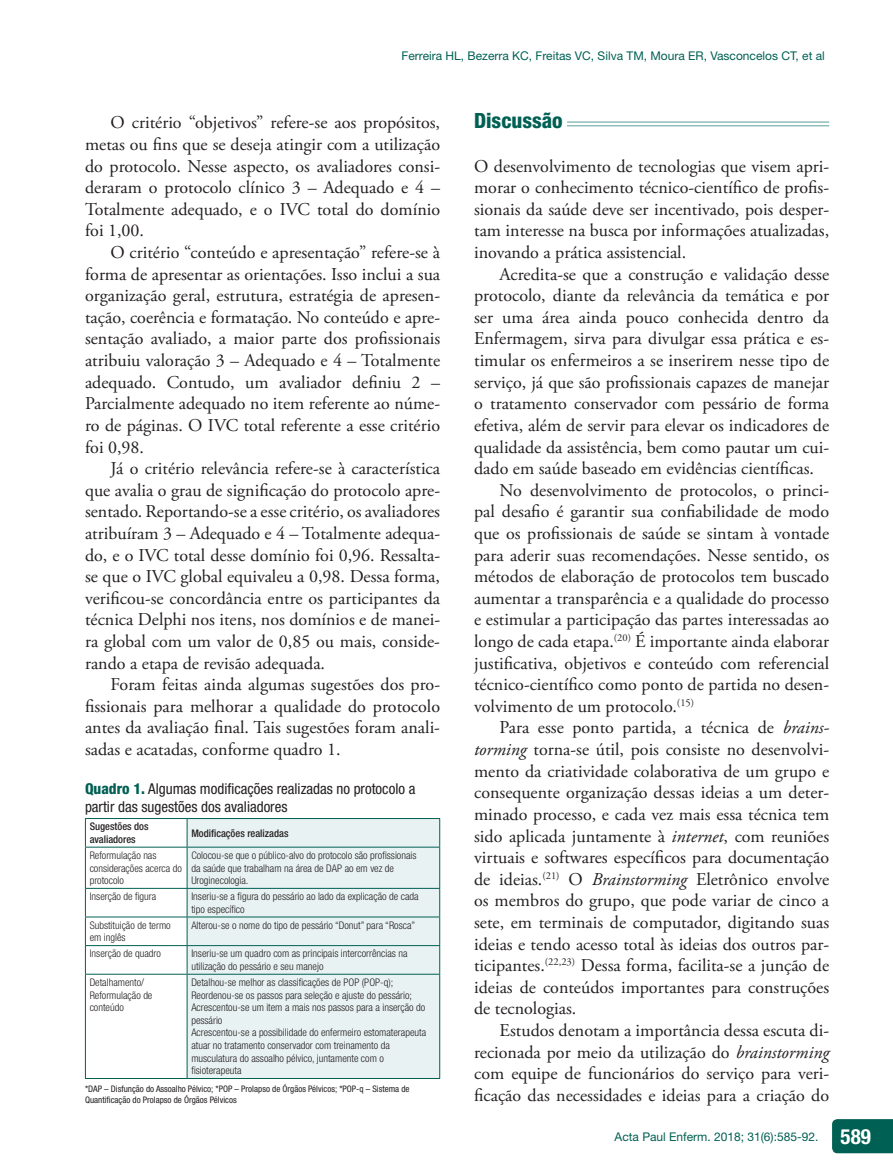
<style>
.page{position:relative;width:893px;height:1170px;background:#fff}
.page>*{position:absolute;margin:0;border:0;box-sizing:border-box;transform-origin:0 0}
.t1{font:800 condensed 21px "Helvetica Neue LT Std";color:#006053}
.t2{font:18px/21.6px "Adobe Garamond Pro";color:#231f20;text-align:justify}
.t3{font:condensed 15px/18px "Helvetica Neue LT Std";color:#231f20}
.t4{font:12px "Helvetica Neue LT Std";color:#006053}
.t5{font:300 condensed 10.5px/12.6px "Helvetica Neue LT Std";color:#231f20}
.t6{font:500 condensed 10.5px/12.6px "Helvetica Neue LT Std";color:#231f20}
.t7{font:condensed 9px/10.8px "Helvetica Neue LT Std";color:#231f20}
.s1{font-weight:800;color:#006053}
.s2{font-style:italic}
.s3{font-weight:700;font-stretch:condensed;font-size:21px;color:#fff}
</style>
<div class="page">
<div style="left:832px;top:1119px;width:61px;height:34px;background:#006053"></div>
<hr style="left:474px;top:122px;width:355px;height:1px;background:#5c9e99">
<hr style="left:474px;top:125px;width:355px;height:1px;background:#5c9e99">
<div style="left:474px;top:115px;width:93px;height:20px;background:#fff"></div>
<div style="left:188px;top:819px;width:251px;height:258px;background:#e9f2f2"></div>
<hr style="left:85px;top:818px;width:102px;height:1px;background:#006053">
<svg style="left:85px;top:818px;width:1px;height:28px"></svg>
<hr style="left:187px;top:818px;width:253px;height:1px;background:#006053">
<svg style="left:187px;top:818px;width:1px;height:28px"></svg>
<svg style="left:439px;top:819px;width:1px;height:27px"></svg>
<hr style="left:85px;top:846px;width:102px;height:1px;background:#006053">
<hr style="left:85px;top:847px;width:1px;height:40px;background:#006053">
<hr style="left:187px;top:846px;width:253px;height:1px;background:#006053">
<hr style="left:187px;top:847px;width:1px;height:40px;background:#006053">
<hr style="left:439px;top:847px;width:1px;height:40px;background:#006053">
<hr style="left:85px;top:887px;width:102px;height:1px;background:#006053">
<hr style="left:187px;top:887px;width:253px;height:1px;background:#006053">
<hr style="left:85px;top:916px;width:102px;height:1px;background:#006053">
<hr style="left:187px;top:916px;width:253px;height:1px;background:#006053">
<hr style="left:85px;top:945px;width:102px;height:1px;background:#006053">
<svg style="left:85px;top:888px;width:1px;height:85px"></svg>
<hr style="left:187px;top:945px;width:253px;height:1px;background:#006053">
<svg style="left:187px;top:888px;width:1px;height:85px"></svg>
<svg style="left:439px;top:888px;width:1px;height:85px"></svg>
<hr style="left:85px;top:973px;width:102px;height:1px;background:#006053">
<hr style="left:85px;top:974px;width:1px;height:103px;background:#006053">
<hr style="left:187px;top:973px;width:253px;height:1px;background:#006053">
<hr style="left:187px;top:974px;width:1px;height:103px;background:#006053">
<hr style="left:439px;top:974px;width:1px;height:103px;background:#006053">
<hr style="left:85px;top:1077px;width:102px;height:1px;background:#006053">
<hr style="left:187px;top:1077px;width:253px;height:1px;background:#006053">
<p class="t4" style="left:402px;top:48px;width:425px">Ferreira HL, Bezerra KC, Freitas VC, Silva TM, Moura ER, Vasconcelos CT, et al</p>
<p class="t2" style="left:85px;top:112px;width:357px;text-indent:26px">O critério “objetivos” refere-se aos propósitos, metas ou fins que se deseja atingir com a utilização do protocolo. Nesse aspecto, os avaliadores consi&shy;deraram o protocolo clínico 3 – Adequado e 4 – Totalmente adequado, e o IVC total do domínio foi 1,00.</p>
<p class="t2" style="left:85px;top:242px;width:357px;text-indent:26px">O critério “conteúdo e apresentação” refere-se à forma de apresentar as orientações. Isso inclui a sua organização geral, estrutura, estratégia de apresen&shy;tação, coerência e formatação. No conteúdo e apre&shy;sentação avaliado, a maior parte dos profissionais atribuiu valoração 3 – Adequado e 4 – Totalmente adequado. Contudo, um avaliador definiu 2 – Parcialmente adequado no item referente ao núme&shy;ro de páginas. O IVC total referente a esse critério foi 0,98.</p>
<p class="t2" style="left:85px;top:458px;width:357px;text-indent:26px">Já o critério relevância refere-se à característica que avalia o grau de significação do protocolo apre&shy;sentado. Reportando-se a esse critério, os avaliadores atribuíram 3 – Adequado e 4 – Totalmente adequa&shy;do, e o IVC total desse domínio foi 0,96. Ressalta&shy;se que o IVC global equivaleu a 0,98. Dessa forma, verificou-se concordância entre os participantes da técnica Delphi nos itens, nos domínios e de manei&shy;ra global com um valor de 0,85 ou mais, conside&shy;rando a etapa de revisão adequada.</p>
<p class="t2" style="left:85px;top:674px;width:357px;text-indent:26px">Foram feitas ainda algumas sugestões dos pro&shy;fissionais para melhorar a qualidade do protocolo antes da avaliação final. Tais sugestões foram anali&shy;sadas e acatadas, conforme quadro 1.</p>
<p class="t3" style="left:85px;top:779px;width:332px"><span class="s1">Quadro 1.</span> Algumas modificações realizadas no protocolo a partir das sugestões dos avaliadores</p>
<p class="t6" style="left:90px;top:820px;width:60px">Sugestões dos avaliadores</p>
<p class="t6" style="left:191px;top:826px;width:99px">Modificações realizadas</p>
<p class="t5" style="left:90px;top:848px;width:94px">Reformulação nas considerações acerca do protocolo</p>
<p class="t5" style="left:191px;top:848px;width:227px">Colocou-se que o público-alvo do protocolo são profissionais da saúde que trabalham na área de DAP ao em vez de<br>Uroginecologia.</p>
<p class="t5" style="left:90px;top:889px;width:68px">Inserção de figura</p>
<p class="t5" style="left:191px;top:889px;width:229px">Inseriu-se a figura do pessário ao lado da explicação de cada tipo específico</p>
<p class="t5" style="left:90px;top:918px;width:83px">Substituição de termo em inglês</p>
<p class="t5" style="left:191px;top:918px;width:225px">Alterou-se o nome do tipo de pessário “Donut” para “Rosca”</p>
<p class="t5" style="left:90px;top:947px;width:73px">Inserção de quadro</p>
<p class="t5" style="left:191px;top:947px;width:218px">Inseriu-se um quadro com as principais intercorrências na utilização do pessário e seu manejo</p>
<p class="t5" style="left:90px;top:975px;width:64px">Detalhamento/<br>Reformulação de conteúdo</p>
<p class="t5" style="left:191px;top:975px;width:236px">Detalhou-se melhor as classificações de POP (POP-q); Reordenou-se os passos para seleção e ajuste do pessário; Acrescentou-se um item a mais nos passos para a inserção do pessário<br>Acrescentou-se a possibilidade do enfermeiro estomaterapeuta atuar no tratamento conservador com treinamento da musculatura do assoalho pélvico, juntamente com o fisioterapeuta</p>
<p class="t7" style="left:85px;top:1083px;width:326px">*DAP – Disfunção do Assoalho Pélvico; *POP – Prolapso de Órgãos Pélvicos; *POP-q – Sistema de<br>Quantificação do Prolapso de Órgãos Pélvicos</p>
<p class="t1" style="left:474px;top:108px;width:90px">Discussão</p>
<p class="t2" style="left:474px;top:156px;width:357px">O desenvolvimento de tecnologias que visem apri&shy;morar o conhecimento técnico-científico de profis&shy;sionais da saúde deve ser incentivado, pois desper&shy;tam interesse na busca por informações atualizadas, inovando a prática assistencial.</p>
<p class="t2" style="left:500px;top:264px;width:331px">Acredita-se que a construção e validação desse</p>
<p class="t2" style="left:474px;top:285px;width:357px">protocolo, diante da relevância da temática e por</p>
<p class="t2" style="left:474px;top:307px;width:356px">ser uma área ainda pouco conhecida dentro da</p>
<p class="t2" style="left:474px;top:328px;width:357px">Enfermagem, sirva para divulgar essa prática e es-</p>
<p class="t2" style="left:474px;top:350px;width:357px">timular os enfermeiros a se inserirem nesse tipo de</p>
<p class="t2" style="left:474px;top:372px;width:356px">serviço, já que são profissionais capazes de manejar</p>
<p class="t2" style="left:474px;top:393px;width:357px">o tratamento conservador com pessário de forma</p>
<p class="t2" style="left:474px;top:415px;width:357px">efetiva, além de servir para elevar os indicadores de</p>
<p class="t2" style="left:474px;top:436px;width:357px">qualidade da assistência, bem como pautar um cui-</p>
<p class="t2" style="left:474px;top:458px;width:341px">dado em saúde baseado em evidências científicas.</p>
<p class="t2" style="left:500px;top:480px;width:331px">No desenvolvimento de protocolos, o princi-</p>
<p class="t2" style="left:474px;top:501px;width:357px">pal desafio é garantir sua confiabilidade de modo</p>
<p class="t2" style="left:474px;top:523px;width:357px">que os profissionais de saúde se sintam à vontade</p>
<p class="t2" style="left:474px;top:544px;width:357px">para aderir suas recomendações. Nesse sentido, os</p>
<p class="t2" style="left:474px;top:566px;width:357px">métodos de elaboração de protocolos tem buscado</p>
<p class="t2" style="left:474px;top:588px;width:357px">aumentar a transparência e a qualidade do processo</p>
<p class="t2" style="left:474px;top:609px;width:357px">e estimular a participação das partes interessadas ao</p>
<p class="t2" style="left:474px;top:631px;width:357px">longo de cada etapa.<sup>(20)</sup> É importante ainda elaborar</p>
<p class="t2" style="left:474px;top:652px;width:357px">justificativa, objetivos e conteúdo com referencial</p>
<p class="t2" style="left:474px;top:674px;width:357px">técnico-científico como ponto de partida no desen-</p>
<p class="t2" style="left:474px;top:696px;width:222px">volvimento de um protocolo.<sup>(15)</sup></p>
<p class="t2" style="left:500px;top:717px;width:331px">Para esse ponto partida, a técnica de <span class="s2">brains-</span></p>
<p class="t2" style="left:474px;top:739px;width:357px"><span class="s2">torming</span> torna-se útil, pois consiste no desenvolvi-</p>
<p class="t2" style="left:474px;top:760px;width:357px">mento da criatividade colaborativa de um grupo e</p>
<p class="t2" style="left:474px;top:782px;width:357px">consequente organização dessas ideias a um deter-</p>
<p class="t2" style="left:474px;top:804px;width:357px">minado processo, e cada vez mais essa técnica tem</p>
<p class="t2" style="left:474px;top:825px;width:357px">sido aplicada juntamente à <span class="s2">internet</span>, com reuniões</p>
<p class="t2" style="left:474px;top:847px;width:357px">virtuais e softwares específicos para documentação</p>
<p class="t2" style="left:474px;top:868px;width:357px">de ideias.<sup>(21)</sup> O <span class="s2">Brainstorming</span> Eletrônico envolve</p>
<p class="t2" style="left:474px;top:890px;width:357px">os membros do grupo, que pode variar de cinco a</p>
<p class="t2" style="left:474px;top:912px;width:357px">sete, em terminais de computador, digitando suas</p>
<p class="t2" style="left:474px;top:933px;width:357px">ideias e tendo acesso total às ideias dos outros par-</p>
<p class="t2" style="left:474px;top:955px;width:357px">ticipantes.<sup>(22,23)</sup> Dessa forma, facilita-se a junção de</p>
<p class="t2" style="left:474px;top:976px;width:357px">ideias de conteúdos importantes para construções</p>
<p class="t2" style="left:474px;top:998px;width:104px">de tecnologias.</p>
<p class="t2" style="left:500px;top:1020px;width:331px">Estudos denotam a importância dessa escuta di-</p>
<p class="t2" style="left:474px;top:1041px;width:357px">recionada por meio da utilização do <span class="s2">brainstorming</span></p>
<p class="t2" style="left:474px;top:1063px;width:357px">com equipe de funcionários do serviço para veri-</p>
<p class="t2" style="left:474px;top:1084px;width:357px">ficação das necessidades e ideias para a criação do</p>
<p class="t4" style="left:615px;top:1129px;width:258px">Acta Paul Enferm. 2018; 31(6):585-92. <span class="s3">589</span></p>
</div>
